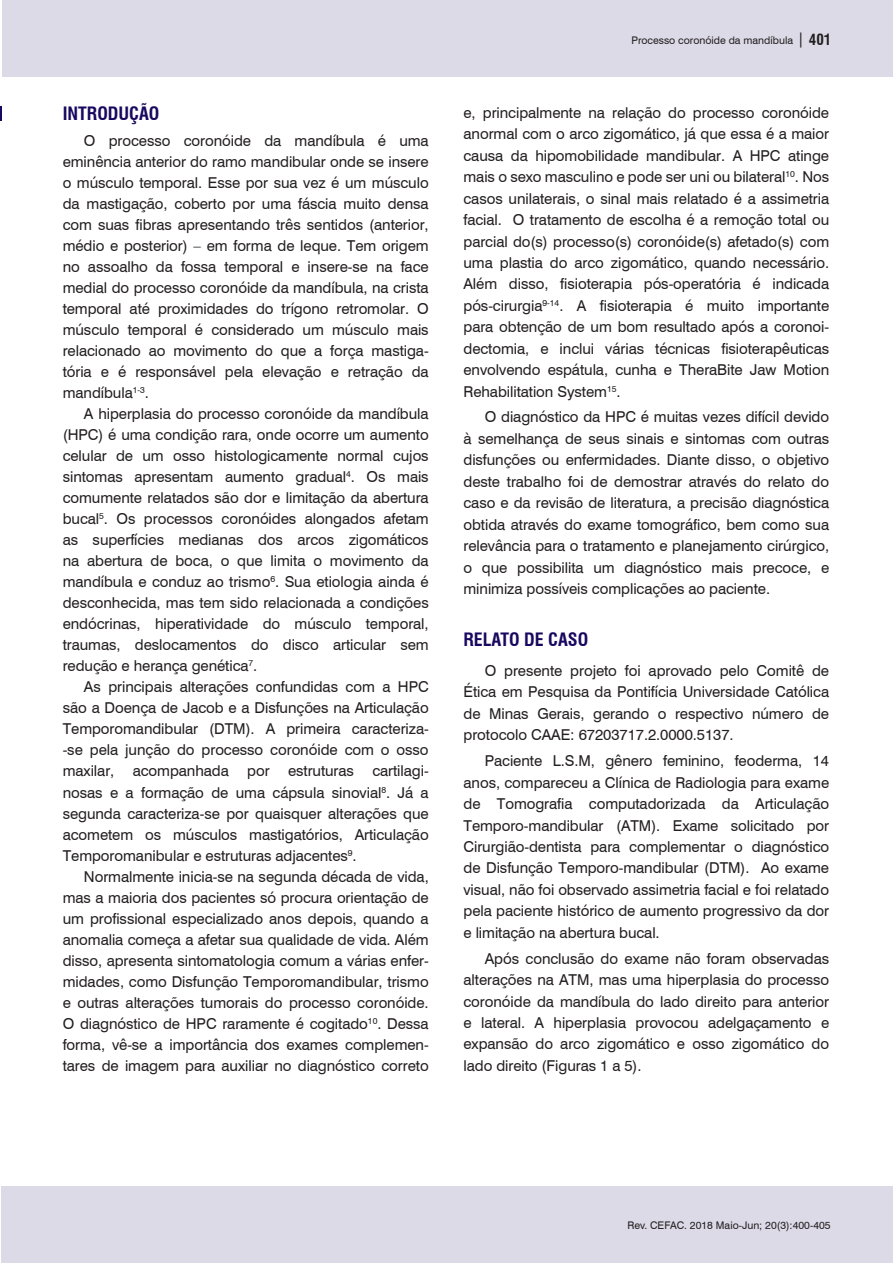
<style>
.page{position:relative;width:893px;height:1263px;background:#fff}
.page>*{position:absolute;margin:0;border:0;box-sizing:border-box;transform-origin:0 0}
.Nivel_1{font:700 condensed 18px "Swiss 721 BT";color:#18085f}
.Corpo_do_texto{font:15px/21px "Swiss 721 BT";letter-spacing:-.005em;color:#231f20;text-align:justify}
.t1{font:10.5px "Swiss 721 BT";color:#231f20}
.s1{font-size:15px}
.s2{font-weight:700;font-stretch:condensed;font-size:15px}
</style>
<div class="page">
<div style="left:1px;top:1186px;width:892px;height:77px;background:#dcdae7"></div>
<div style="left:2px;top:0;width:891px;height:77px;background:#dcdae7"></div>
<svg style="left:0;top:106px;width:1px;height:15px"></svg>
<p class="Nivel_1" style="left:63px;top:103px;width:98px">INTRODUÇÃO</p>
<p class="Corpo_do_texto" style="left:63px;top:129px;width:368px;text-indent:21px">O processo coronóide da mandíbula é uma eminência anterior do ramo mandibular onde se insere o músculo temporal. Esse por sua vez é um músculo da mastigação, coberto por uma fáscia muito densa com suas fibras apresentando três sentidos (anterior, médio e posterior) – em forma de leque. Tem origem no assoalho da fossa temporal e insere-se na face medial do processo coronóide da mandíbula, na crista temporal até proximidades do trígono retromolar. O músculo temporal é considerado um músculo mais relacionado ao movimento do que a força mastiga&shy;tória e é responsável pela elevação e retração da mandíbula<sup>1-3</sup>.</p>
<p class="Corpo_do_texto" style="left:63px;top:403px;width:368px;text-indent:21px">A hiperplasia do processo coronóide da mandíbula (HPC) é uma condição rara, onde ocorre um aumento celular de um osso histologicamente normal cujos sintomas apresentam aumento gradual<sup>4</sup>. Os mais comumente relatados são dor e limitação da abertura bucal<sup>5</sup>. Os processos coronóides alongados afetam as superfícies medianas dos arcos zigomáticos na abertura de boca, o que limita o movimento da mandíbula e conduz ao trismo<sup>6</sup>. Sua etiologia ainda é desconhecida, mas tem sido relacionada a condições endócrinas, hiperatividade do músculo temporal, traumas, deslocamentos do disco articular sem redução e herança genética<sup>7</sup>.</p>
<p class="Corpo_do_texto" style="left:63px;top:676px;width:368px;text-indent:21px">As principais alterações confundidas com a HPC são a Doença de Jacob e a Disfunções na Articulação Temporomandibular (DTM). A primeira caracteriza--se pela junção do processo coronóide com o osso maxilar, acompanhada por estruturas cartilagi&shy;nosas e a formação de uma cápsula sinovial<sup>8</sup>. Já a segunda caracteriza-se por quaisquer alterações que acometem os músculos mastigatórios, Articulação Temporomanibular e estruturas adjacentes<sup>9</sup>.</p>
<p class="Corpo_do_texto" style="left:63px;top:865px;width:368px;text-indent:21px">Normalmente inicia-se na segunda década de vida, mas a maioria dos pacientes só procura orientação de um profissional especializado anos depois, quando a anomalia começa a afetar sua qualidade de vida. Além disso, apresenta sintomatologia comum a várias enfer&shy;midades, como Disfunção Temporomandibular, trismo e outras alterações tumorais do processo coronóide.<br>O diagnóstico de HPC raramente é cogitado<sup>10</sup>. Dessa forma, vê-se a importância dos exames complemen&shy;tares de imagem para auxiliar no diagnóstico correto</p>
<p class="t1" style="left:631px;top:33px;width:201px">Processo coronóide da mandíbula <span class="s1">|</span> <span class="s2">401</span></p>
<p class="Corpo_do_texto" style="left:463px;top:101px;width:367px;line-height:21.5px">e, principalmente na relação do processo coronóide anormal com o arco zigomático, já que essa é a maior causa da hipomobilidade mandibular. A HPC atinge mais o sexo masculino e pode ser uni ou bilateral<sup>10</sup>. Nos casos unilaterais, o sinal mais relatado é a assimetria facial. O tratamento de escolha é a remoção total ou parcial do(s) processo(s) coronóide(s) afetado(s) com uma plastia do arco zigomático, quando necessário.<br>Além disso, fisioterapia pós-operatória é indicada pós-cirurgia<sup>9-14</sup>. A fisioterapia é muito importante para obtenção de um bom resultado após a coronoi&shy;dectomia, e inclui várias técnicas fisioterapêuticas envolvendo espátula, cunha e TheraBite Jaw Motion Rehabilitation System<sup>15</sup>.</p>
<p class="Corpo_do_texto" style="left:463px;top:406px;width:367px;line-height:21.5px;text-indent:21px">O diagnóstico da HPC é muitas vezes difícil devido à semelhança de seus sinais e sintomas com outras disfunções ou enfermidades. Diante disso, o objetivo deste trabalho foi de demostrar através do relato do caso e da revisão de literatura, a precisão diagnóstica obtida através do exame tomográfico, bem como sua relevância para o tratamento e planejamento cirúrgico, o que possibilita um diagnóstico mais precoce, e minimiza possíveis complicações ao paciente.</p>
<p class="Nivel_1" style="left:463px;top:629px;width:126px">RELATO DE CASO</p>
<p class="Corpo_do_texto" style="left:463px;top:659px;width:367px;line-height:21.5px;text-indent:21px">O presente projeto foi aprovado pelo Comitê de Ética em Pesquisa da Pontifícia Universidade Católica de Minas Gerais, gerando o respectivo número de protocolo CAAE: 67203717.2.0000.5137.</p>
<p class="Corpo_do_texto" style="left:463px;top:749px;width:367px;line-height:21.5px;text-indent:21px">Paciente L.S.M, gênero feminino, feoderma, 14 anos, compareceu a Clínica de Radiologia para exame de Tomografia computadorizada da Articulação Temporo-mandibular (ATM). Exame solicitado por Cirurgião-dentista para complementar o diagnóstico de Disfunção Temporo-mandibular (DTM). Ao exame visual, não foi observado assimetria facial e foi relatado pela paciente histórico de aumento progressivo da dor e limitação na abertura bucal.</p>
<p class="Corpo_do_texto" style="left:463px;top:947px;width:367px;line-height:21.5px;text-indent:21px">Após conclusão do exame não foram observadas alterações na ATM, mas uma hiperplasia do processo coronóide da mandíbula do lado direito para anterior e lateral. A hiperplasia provocou adelgaçamento e expansão do arco zigomático e osso zigomático do lado direito (Figuras 1 a 5).</p>
<p class="t1" style="left:627px;top:1218px;width:205px">Rev. CEFAC. 2018 Maio-Jun; 20(3):400-405</p>
</div>
